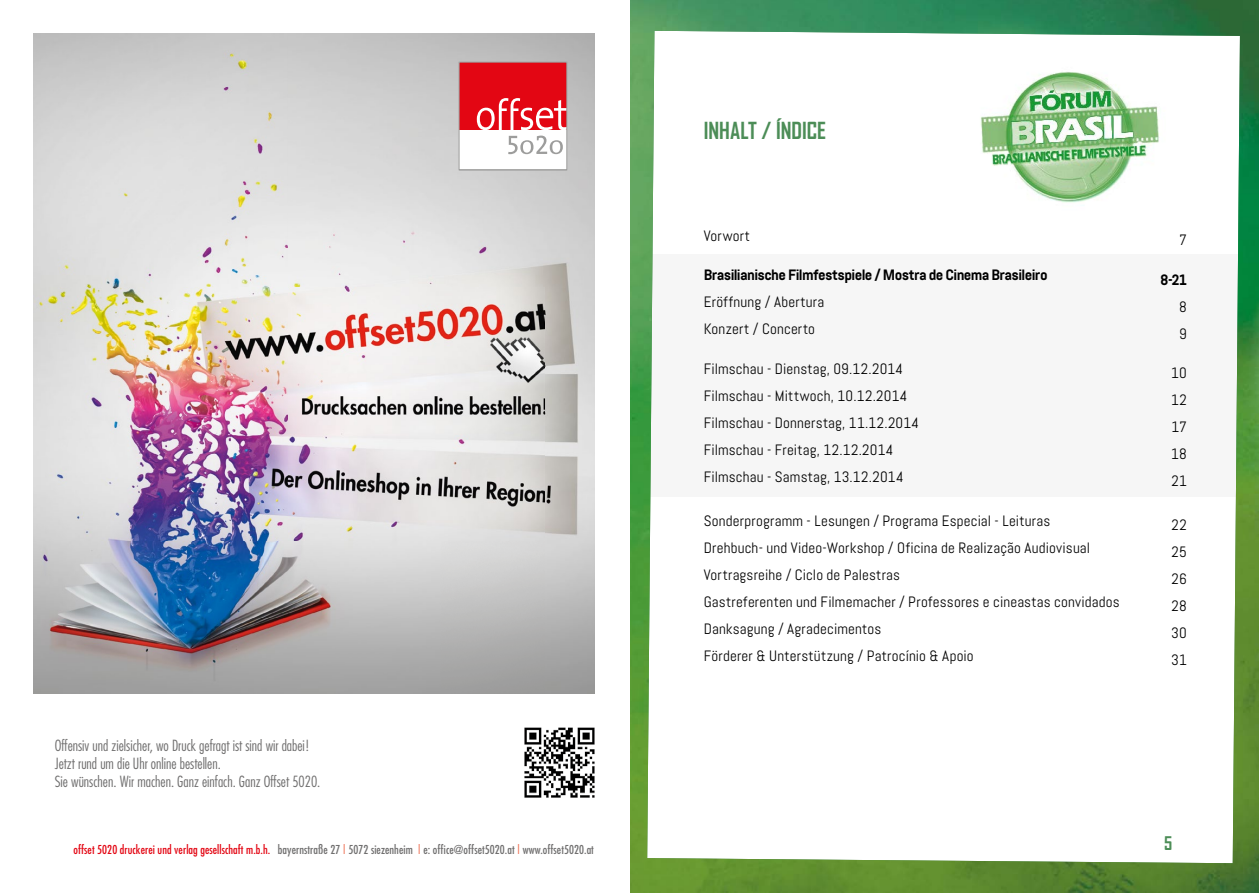
<style>
.page{position:relative;width:1259px;height:893px;background:#fff}
.page>*{position:absolute;margin:0;border:0;box-sizing:border-box;transform-origin:0 0}
.t1{font:700 22.5px "Agency FB";color:#4c8d57}
.t2{font:700 18px "Agency FB";color:#4c8d57}
.t3{font:15px/27px "Abel";letter-spacing:.01em;color:#000}
.t4{font:300 condensed 15px/18px "Futura";color:#706f6f}
.t5{font:700 15px "Abel Pro";letter-spacing:-.035em;color:#000}
.t6{font:condensed 12px "Futura";letter-spacing:.005em;color:#706f6f}
.s1{color:#e30613}
.s2{color:#ed694b}
</style>
<div class="page">
<img style="left:630px;top:0;width:629px;height:893px">
<img style="left:524px;top:727px;width:71px;height:71px">
<img style="left:33px;top:33px;width:562px;height:661px">
<div style="left:459px;top:62px;width:108px;height:108px;background:#fff"></div>
<div style="left:459px;top:62px;width:108px;height:67px;background:#e30613"></div>
<svg style="left:477px;top:98px;width:88px;height:32px"></svg>
<svg style="left:508px;top:136px;width:55px;height:18px"></svg>
<div style="left:459px;top:62px;width:108px;height:108px;border:1px solid #9d9d9c"></div>
<hr style="left:459px;top:170px;width:108px;height:1px;background:#9d9d9c">
<img style="left:970px;top:62px;width:211px;height:148px">
<p class="t4" style="left:55px;top:736px;width:267px">Offensiv und zielsicher, wo Druck gefragt ist sind wir dabei!<br>Jetzt rund um die Uhr online bestellen.<br>Sie wünschen. Wir machen. Ganz einfach. Ganz Offset 5020.</p>
<p class="t6" style="left:74px;top:842px;width:522px"><span class="s1">offset 5020 druckerei und verlag gesellschaft m.b.h.</span> bayernstraße 27 <span class="s2">|</span> 5072 siezenheim <span class="s2">|</span> e: office@offset5020.at <span class="s2">|</span> www.offset5020.at</p>
<h1 class="t1" style="left:703px;top:116px;width:124px">INHALT / ÍNDICE</h1>
<p class="t3" style="left:703px;top:222px;width:48px">Vorwort</p>
<p class="t5" style="left:703px;top:265px;width:345px">Brasilianische Filmfestspiele / Mostra de Cinema Brasileiro</p>
<p class="t3" style="left:703px;top:289px;width:122px">Eröffnung / Abertura<br>Konzert / Concerto</p>
<p class="t3" style="left:703px;top:356px;width:217px">Filmschau - Dienstag, 09.12.2014<br>Filmschau - Mittwoch, 10.12.2014<br>Filmschau - Donnerstag, 11.12.2014<br>Filmschau - Freitag, 12.12.2014<br>Filmschau - Samstag, 13.12.2014</p>
<p class="t3" style="left:703px;top:508px;width:417px">Sonderprogramm - Lesungen / Programa Especial - Leituras<br>Drehbuch- und Video-Workshop / Oficina de Realização Audiovisual Vortragsreihe / Ciclo de Palestras<br>Gastreferenten und Filmemacher / Professores e cineastas convidados Danksagung / Agradecimentos<br>Förderer &amp; Unterstützung / Patrocínio &amp; Apoio</p>
<p class="t3" style="left:1179px;top:226px;width:9px">7</p>
<p class="t5" style="left:1160px;top:269px;width:28px">8-21</p>
<p class="t3" style="left:1179px;top:293px;width:9px">8<br>9</p>
<p class="t3" style="left:1171px;top:360px;width:17px;text-align:justify">10<br>12<br>17<br>18<br>21</p>
<p class="t3" style="left:1171px;top:512px;width:17px;text-align:justify">22<br>25<br>26<br>28<br>30<br>31</p>
<p class="t2" style="left:1164px;top:832px;width:10px">5</p>
</div>
